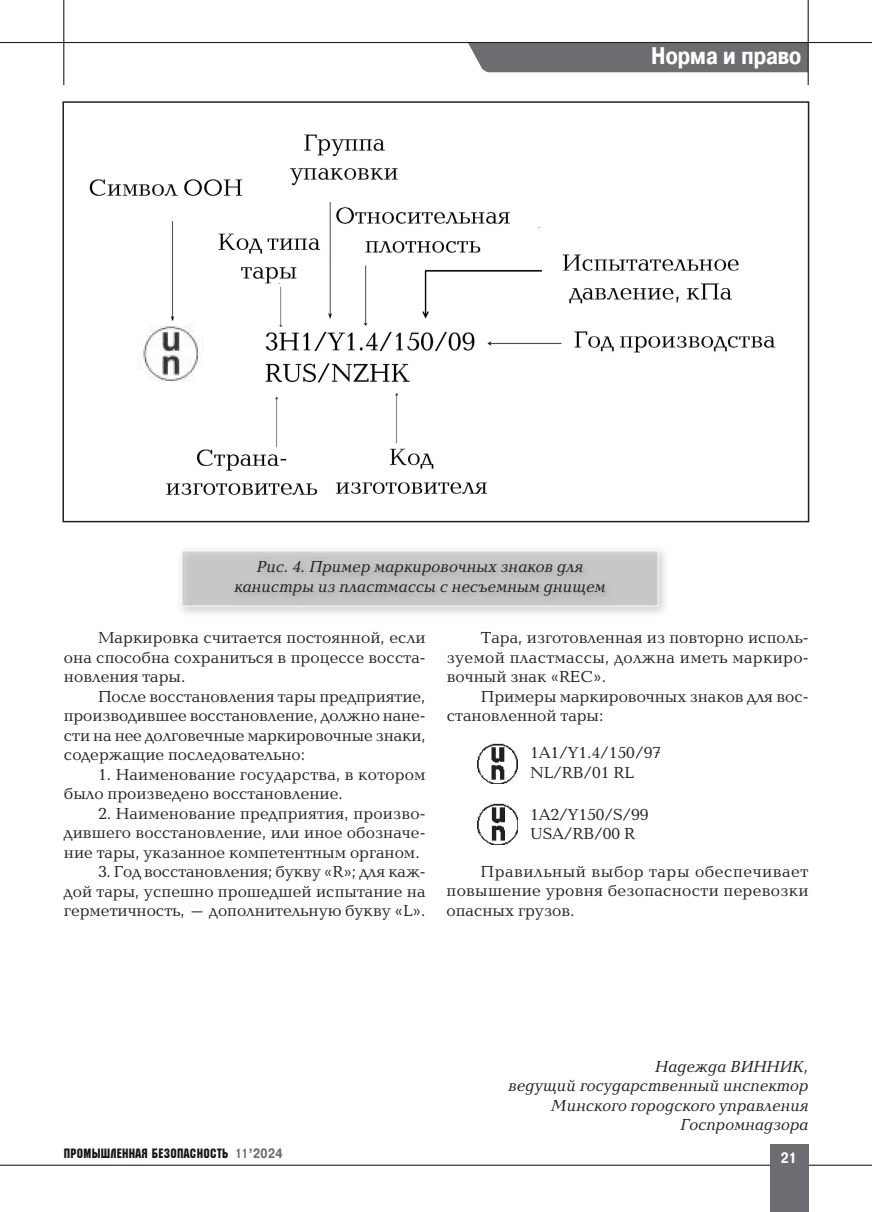
<style>
.page{position:relative;width:872px;height:1212px;background:#fff}
.page>*{position:absolute;margin:0;border:0;box-sizing:border-box;transform-origin:0 0}
.Rubr{font:700 24px "Pragmatica Cond C";color:#fff}
.Baltika_10{font:16.5px/19.5px "Baltica C";color:#231f20;text-align:justify}
.Baltika_10-2{font:italic 16.5px/19.5px "Baltica C";color:#231f20;text-align:center}
.t1{font:700 15px "Pragmatica Cond C";color:#fff}
.t2{font:13.5px "Machine C";letter-spacing:.025em;color:#171419}
.s1{font-family:"Pragmatica Cond C";font-weight:700;color:#6c6d70}
</style>
<div class="page">
<div style="left:468px;top:43px;width:339px;height:29px;background:#6c6d70"></div>
<hr style="left:0;top:1164px;width:872px;height:2px;background:#231f20">
<div style="left:770px;top:1144px;width:38px;height:68px;background:#6c6d70"></div>
<hr style="left:0;top:42px;width:872px;height:1px;background:#231f20">
<hr style="left:807px;top:0;width:1px;height:85px;background:#231f20">
<hr style="left:63px;top:0;width:1px;height:85px;background:#231f20">
<div style="left:176px;top:545px;width:493px;height:72px;background:#231f20;opacity:.52"></div>
<svg style="left:181px;top:550px;width:478px;height:57px;background:#c7c7c8"></svg>
<img style="left:478px;top:803px;width:40px;height:41px">
<img style="left:478px;top:743px;width:39px;height:40px">
<img style="left:89px;top:134px;width:687px;height:361px">
<div style="left:62px;top:101px;width:747px;height:421px;border:2px solid #231f20"></div>
<p class="Rubr" style="left:651px;top:43px;width:151px">Норма и право</p>
<p class="Baltika_10-2" style="left:234px;top:558px;width:373px">Рис. 4. Пример маркировочных знаков для канистры из пластмассы с несъемным днищем</p>
<p class="Baltika_10" style="left:447px;top:629px;width:363px;text-indent:34px">Тара, изготовленная из повторно исполь&shy;зуемой пластмассы, должна иметь маркиро&shy;вочный знак «REC».</p>
<p class="Baltika_10" style="left:447px;top:687px;width:363px;text-indent:34px">Примеры маркировочных знаков для вос&shy;становленной тары:</p>
<p class="Baltika_10" style="left:530px;top:744px;width:133px">1A1/Y1.4/150/97</p>
<p class="Baltika_10" style="left:530px;top:763px;width:105px">NL/RB/01 RL</p>
<p class="Baltika_10" style="left:530px;top:805px;width:120px">1A2/Y150/S/99</p>
<p class="Baltika_10" style="left:530px;top:824px;width:107px">USA/RB/00 R</p>
<p class="Baltika_10" style="left:446px;top:862px;width:363px;text-indent:34px">Правильный выбор тары обеспечивает повышение уровня безопасности перевозки опасных грузов.</p>
<p class="Baltika_10" style="left:64px;top:629px;width:363px;text-indent:34px">Маркировка считается постоянной, если она способна сохраниться в процессе восста&shy;новления тары.</p>
<p class="Baltika_10" style="left:64px;top:687px;width:363px;text-indent:34px">После восстановления тары предприятие, производившее восстановление, должно нане&shy;сти на нее долговечные маркировочные знаки, содержащие последовательно:</p>
<p class="Baltika_10" style="left:64px;top:765px;width:363px;text-indent:34px">1. Наименование государства, в котором было произведено восстановление.</p>
<p class="Baltika_10" style="left:64px;top:804px;width:363px;text-indent:34px">2. Наименование предприятия, произво&shy;дившего восстановление, или иное обозначе&shy;ние тары, указанное компетентным органом.</p>
<p class="Baltika_10" style="left:64px;top:863px;width:363px;text-indent:34px">3. Год восстановления; букву «R»; для каж&shy;дой тары, успешно прошедшей испытание на герметичность, – дополнительную букву «L».</p>
<p class="t2" style="left:64px;top:1145px;width:220px">ПроМышленная безопасность <span class="s1">11’2024</span></p>
<p class="Baltika_10-2" style="left:655px;top:1057px;width:155px">Надежда ВИННИК,</p>
<p class="Baltika_10-2" style="left:508px;top:1077px;width:302px">ведущий государственный инспектор</p>
<p class="Baltika_10-2" style="left:550px;top:1096px;width:259px;text-align:right">Минского городского управления<br>Госпромнадзора</p>
<p class="t1" style="left:780px;top:1149px;width:18px">21</p>
</div>
